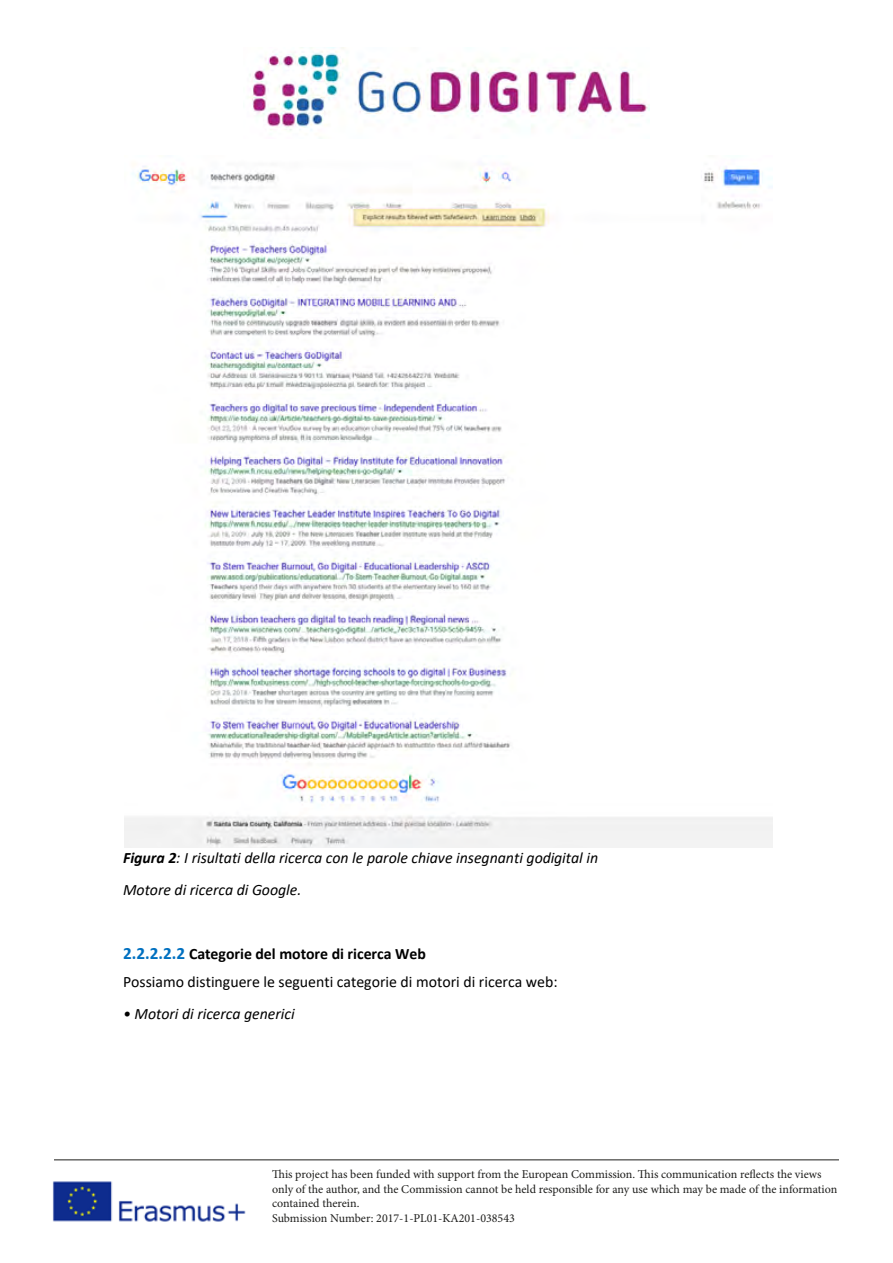
<style>
.page{position:relative;width:893px;height:1263px;background:#fff}
.page>*{position:absolute;margin:0;border:0;box-sizing:border-box;transform-origin:0 0}
.t1{font:italic 15.9px/32.4px "Calibri";color:#000}
.t2{font:15.9px/28.2px "Calibri";color:#000}
.t3{font:12px/14.4px "Minion Pro";color:#1d1d1b}
.s1{font-weight:700}
.s2{font-weight:700;font-size:17.25px;color:#0070c0}
</style>
<div class="page">
<img style="left:249px;top:48px;width:401px;height:83px">
<img style="left:52px;top:1181px;width:194px;height:41px">
<hr style="left:54px;top:1159px;width:785px;height:1px;background:#1d1d1b">
<img style="left:124px;top:166px;width:648px;height:682px">
<h1 class="t1" style="left:123px;top:841px;width:477px"><span class="s1">Figura 2</span>: I risultati della ricerca con le parole chiave insegnanti godigital in<br>Motore di ricerca di Google.</h1>
<h1 class="t2" style="left:123px;top:939px;width:436px"><span class="s2">2.2.2.2.2</span> <span class="s1">Categorie del motore di ricerca Web<br></span>Possiamo distinguere le seguenti categorie di motori di ricerca web:</h1>
<h1 class="t1" style="left:123px;top:997px;width:173px">• Motori di ricerca generici</h1>
<p class="t3" style="left:272px;top:1167px;width:567px">This project has been funded with support from the European Commission. This communication reflects the views only of the author, and the Commission cannot be held responsible for any use which may be made of the information contained therein.<br>Submission Number: 2017-1-PL01-KA201-038543</p>
</div>
